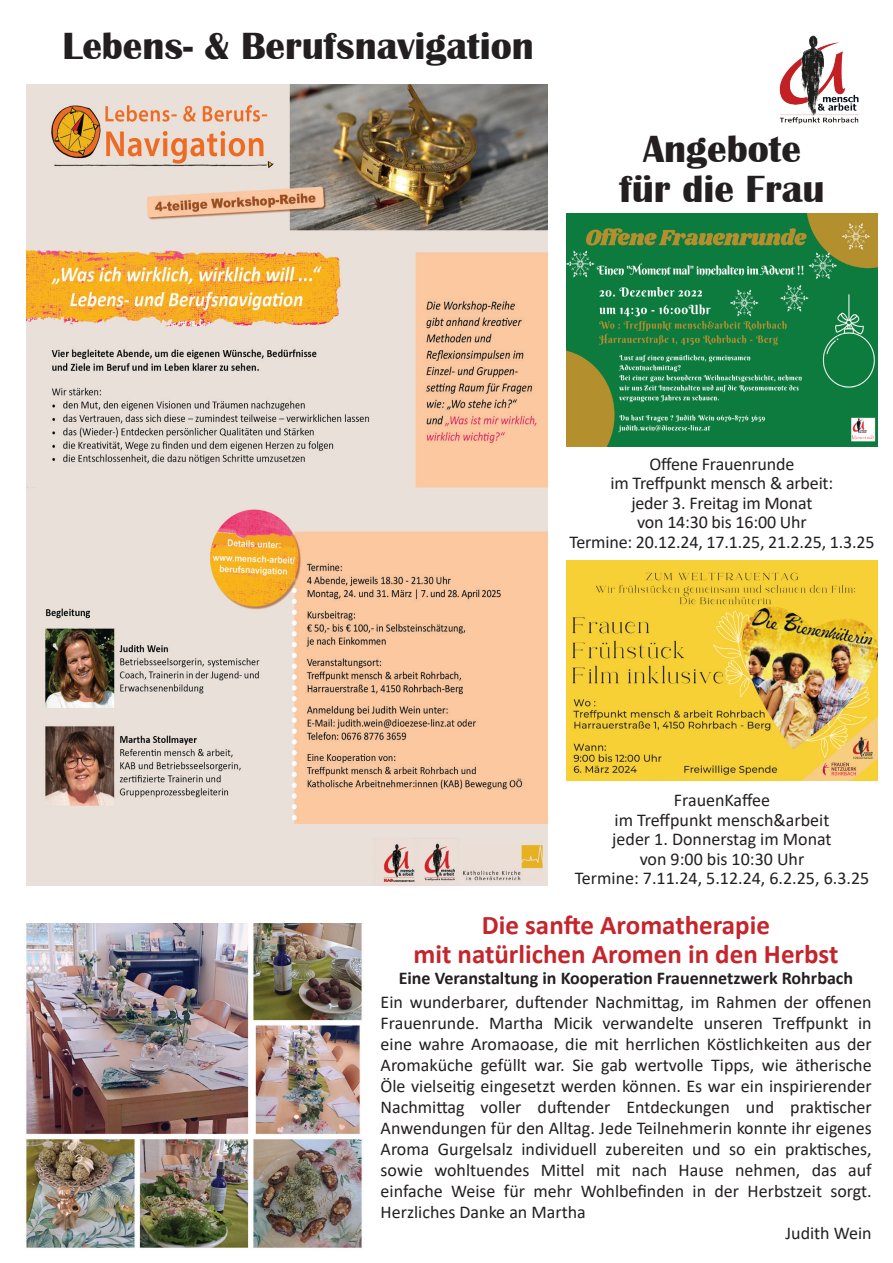
<style>
.page{position:relative;width:893px;height:1263px;background:#fff}
.page>*{position:absolute;margin:0;border:0;box-sizing:border-box;transform-origin:0 0}
.t1{font:700 39px/40.5px "Britannic";color:#231f20;text-align:center}
.t2{font:700 27px/28.5px "Calibri";color:#c5252c;text-align:center}
.t3{font:18px/19.5px "Calibri";color:#231f20;text-align:center}
.t4{font:700 18px "Calibri";color:#231f20}
</style>
<div class="page">
<img style="left:779px;top:35px;width:80px;height:89px">
<img style="left:26px;top:923px;width:336px;height:325px">
<img style="left:27px;top:84px;width:520px;height:801px">
<img style="left:567px;top:214px;width:310px;height:233px">
<img style="left:567px;top:560px;width:310px;height:220px">
<h1 class="t1" style="left:63px;top:26px;width:473px">Lebens- &amp; Berufsnavigation</h1>
<h1 class="t1" style="left:619px;top:129px;width:207px">Angebote für die Frau</h1>
<p class="t3" style="left:569px;top:453px;width:307px">Offene Frauenrunde<br>im Treffpunkt mensch &amp; arbeit:<br>jeder 3. Freitag im Monat<br>von 14:30 bis 16:00 Uhr<br>Termine: 20.12.24, 17.1.25, 21.2.25, 1.3.25</p>
<p class="t3" style="left:575px;top:790px;width:296px">FrauenKaffee<br>im Treffpunkt mensch&amp;arbeit<br>jeder 1. Donnerstag im Monat<br>von 9:00 bis 10:30 Uhr<br>Termine: 7.11.24, 5.12.24, 6.2.25, 6.3.25</p>
<h2 class="t2" style="left:413px;top:910px;width:426px">Die sanfte Aromatherapie<br>mit natürlichen Aromen in den Herbst</h2>
<p class="t4" style="left:399px;top:965px;width:456px">Eine Veranstaltung in Kooperation Frauennetzwerk Rohrbach</p>
<p class="t3" style="left:381px;top:992px;width:493px">Ein wunderbarer, duftender Nachmittag, im Rahmen der offenen</p>
<p class="t3" style="left:381px;top:1013px;width:493px">Frauenrunde. Martha Micik verwandelte unseren Treffpunkt in</p>
<p class="t3" style="left:381px;top:1034px;width:493px">eine wahre Aromaoase, die mit herrlichen Köstlichkeiten aus der</p>
<p class="t3" style="left:381px;top:1055px;width:493px">Aromaküche gefüllt war. Sie gab wertvolle Tipps, wie ätherische</p>
<p class="t3" style="left:381px;top:1076px;width:493px">Öle vielseitig eingesetzt werden können. Es war ein inspirierender</p>
<p class="t3" style="left:381px;top:1097px;width:493px">Nachmittag voller duftender Entdeckungen und praktischer</p>
<p class="t3" style="left:381px;top:1118px;width:493px">Anwendungen für den Alltag. Jede Teilnehmerin konnte ihr eigenes</p>
<p class="t3" style="left:381px;top:1139px;width:493px">Aroma Gurgelsalz individuell zubereiten und so ein praktisches,</p>
<p class="t3" style="left:381px;top:1160px;width:493px">sowie wohltuendes Mittel mit nach Hause nehmen, das auf</p>
<p class="t3" style="left:381px;top:1181px;width:493px">einfache Weise für mehr Wohlbefinden in der Herbstzeit sorgt.</p>
<p class="t3" style="left:381px;top:1202px;width:207px">Herzliches Danke an Martha</p>
<p class="t3" style="left:785px;top:1223px;width:88px">Judith Wein</p>
</div>
